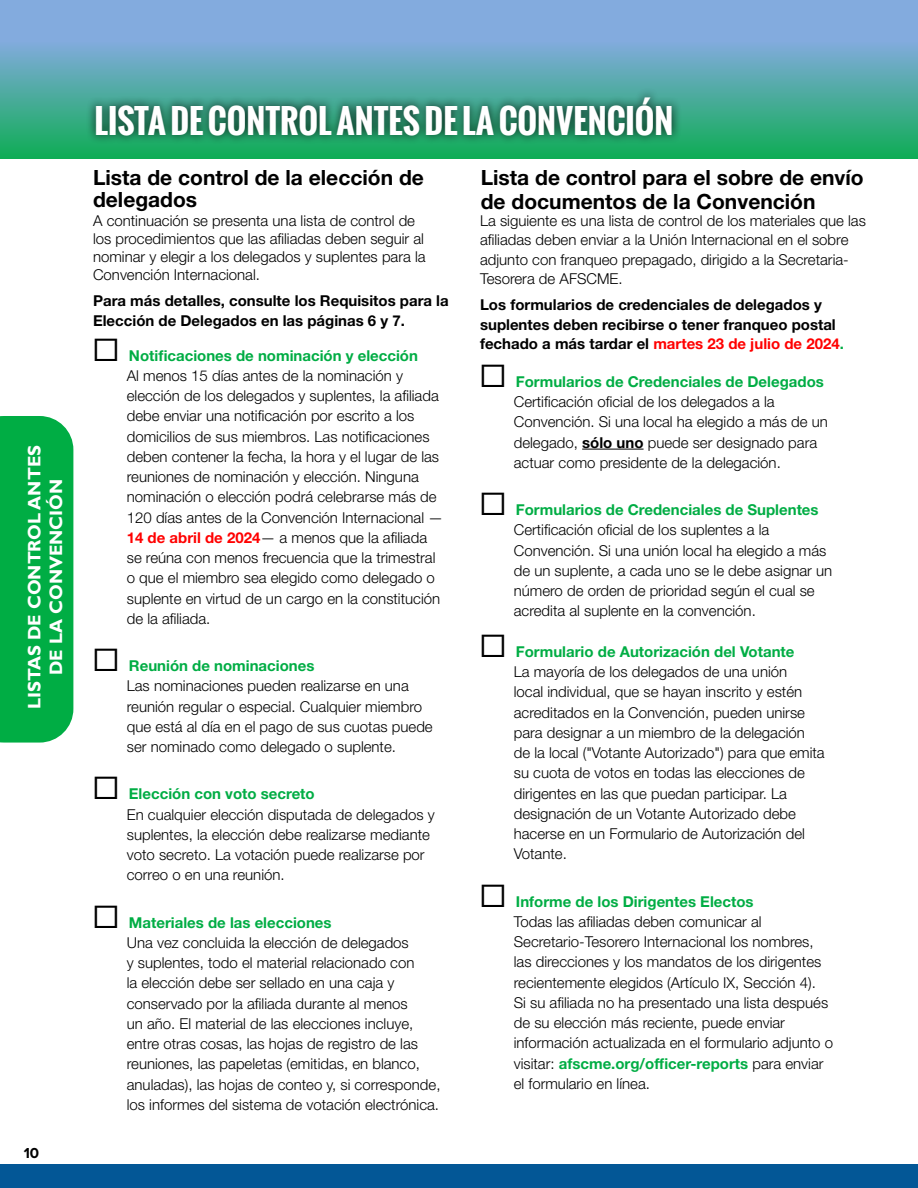
<style>
.page{position:relative;width:918px;height:1188px;background:#fff}
.page>*{position:absolute;margin:0;border:0;box-sizing:border-box;transform-origin:0 0}
.body_copy_helvetica_light{font:39px "Proxima Nova";color:#000}
.t1{font:700 33px "Oswald";color:#fff}
.t2{font:700 21px/22.5px "Helvetica Neue LT Std";color:#000}
.t3{font:700 18px/21.6px "Gill Sans";color:#fff;text-align:center}
.body_copy_helvetica_light-2{font:300 15px/20.2px "Helvetica Neue LT Std";color:#000}
.body_copy_helvetica_light-3{font:700 15px "Helvetica Neue LT Std";color:#00ad44}
.body_copy_helvetica_light-4{font:700 15px/19.5px "Helvetica Neue LT Std";color:#000}
.t4{font:700 15px "Proxima Nova";color:#000}
.s1{color:#f00}
.s2{color:#00ad44}
.s3{font-weight:700;color:#f00}
.s4{font-weight:700}
.s5{font-weight:700;color:#00ad44}
</style>
<div class="page">
<div style="left:0;top:1164px;width:918px;height:24px;background:#035796"></div>
<div style="left:0;top:416px;width:73px;height:327px;background:#00ad44"></div>
<div style="left:0;top:0;width:918px;height:159px;background:#83abde"></div>
<div style="left:0;top:41px;width:918px;height:118px;background:linear-gradient(to bottom,#82abdd,#0fac56)"></div>
<hr style="left:582px;top:449px;width:62px;height:1px;background:#000">
<div style="left:86px;top:88px;width:596px;height:56px;background:#000;opacity:.75"></div>
<p class="t3" style="left:24px;top:709px;width:265px;rotate:-90deg">LISTAS DE CONTROL ANTES<br>DE LA CONVENCIÓN</p>
<p class="t4" style="left:24px;top:1146px;width:17px">10</p>
<p class="t1" style="left:94px;top:96px;width:581px">LISTA DE CONTROL ANTES DE LA CONVENCIÓN</p>
<p class="t2" style="left:93px;top:166px;width:332px">Lista de control de la elección de delegados</p>
<p class="t2" style="left:481px;top:165px;width:385px;line-height:24px">Lista de control para el sobre de envío de documentos de la Convención</p>
<p class="body_copy_helvetica_light-2" style="left:480px;top:210px;width:387px;line-height:19.5px">La siguiente es una lista de control de los materiales que las afiliadas deben enviar a la Unión Internacional en el sobre adjunto con franqueo prepagado, dirigido a la Secretaria-Tesorera de AFSCME.</p>
<p class="body_copy_helvetica_light-4" style="left:480px;top:295px;width:365px">Los formularios de credenciales de delegados y suplentes deben recibirse o tener franqueo postal fechado a más tardar el <span class="s1">martes 23 de julio de 2024</span><span class="s2">.</span></p>
<p class="body_copy_helvetica_light-2" style="left:93px;top:212px;width:334px;line-height:18px">A continuación se presenta una lista de control de los procedimientos que las afiliadas deben seguir al nominar y elegir a los delegados y suplentes para la Convención Internacional.</p>
<p class="body_copy_helvetica_light-4" style="left:93px;top:291px;width:357px">Para más detalles, consulte los Requisitos para la<br>Elección de Delegados en las páginas 6 y 7.</p>
<p class="body_copy_helvetica_light" style="left:93px;top:330px;width:27px">☐</p>
<p class="body_copy_helvetica_light-3" style="left:129px;top:346px;width:291px">Notificaciones de nominación y elección</p>
<p class="body_copy_helvetica_light-2" style="left:127px;top:365px;width:318px">Al menos 15 días antes de la nominación y elección de los delegados y suplentes, la afiliada debe enviar una notificación por escrito a los domicilios de sus miembros. Las notificaciones deben contener la fecha, la hora y el lugar de las reuniones de nominación y elección. Ninguna nominación o elección podrá celebrarse más de 120 días antes de la Convención Internacional — <span class="s3">14 de abril de 2024</span>— a menos que la afiliada se reúna con menos frecuencia que la trimestral o que el miembro sea elegido como delegado o suplente en virtud de un cargo en la constitución de la afiliada.</p>
<p class="body_copy_helvetica_light" style="left:93px;top:640px;width:27px">☐</p>
<p class="body_copy_helvetica_light-3" style="left:129px;top:656px;width:187px">Reunión de nominaciones</p>
<p class="body_copy_helvetica_light-2" style="left:127px;top:675px;width:307px">Las nominaciones pueden realizarse en una reunión regular o especial. Cualquier miembro que está al día en el pago de sus cuotas puede ser nominado como delegado o suplente.</p>
<p class="body_copy_helvetica_light" style="left:93px;top:768px;width:27px">☐</p>
<p class="body_copy_helvetica_light-3" style="left:129px;top:785px;width:187px">Elección con voto secreto</p>
<p class="body_copy_helvetica_light-2" style="left:127px;top:804px;width:309px">En cualquier elección disputada de delegados y suplentes, la elección debe realizarse mediante voto secreto. La votación puede realizarse por correo o en una reunión.</p>
<p class="body_copy_helvetica_light" style="left:93px;top:897px;width:27px">☐</p>
<p class="body_copy_helvetica_light-3" style="left:129px;top:913px;width:204px">Materiales de las elecciones</p>
<p class="body_copy_helvetica_light-2" style="left:127px;top:932px;width:315px">Una vez concluida la elección de delegados<br>y suplentes, todo el material relacionado con<br>la elección debe ser sellado en una caja y conservado por la afiliada durante al menos<br>un año. El material de las elecciones incluye, entre otras cosas, las hojas de registro de las reuniones, las papeletas (emitidas, en blanco, anuladas), las hojas de conteo y, si corresponde, los informes del sistema de votación electrónica.</p>
<p class="body_copy_helvetica_light" style="left:480px;top:356px;width:27px">☐</p>
<p class="body_copy_helvetica_light-3" style="left:516px;top:372px;width:309px">Formularios de Credenciales de Delegados</p>
<p class="body_copy_helvetica_light-2" style="left:514px;top:391px;width:316px">Certificación oficial de los delegados a la Convención. Si una local ha elegido a más de un delegado, <span class="s4">sólo uno</span> puede ser designado para actuar como presidente de la delegación.</p>
<p class="body_copy_helvetica_light" style="left:480px;top:484px;width:27px">☐</p>
<p class="body_copy_helvetica_light-3" style="left:516px;top:500px;width:304px">Formularios de Credenciales de Suplentes</p>
<p class="body_copy_helvetica_light-2" style="left:514px;top:520px;width:320px">Certificación oficial de los suplentes a la Convención. Si una unión local ha elegido a más de un suplente, a cada uno se le debe asignar un número de orden de prioridad según el cual se acredita al suplente en la convención.</p>
<p class="body_copy_helvetica_light" style="left:480px;top:626px;width:27px">☐</p>
<p class="body_copy_helvetica_light-3" style="left:516px;top:642px;width:280px">Formulario de Autorización del Votante</p>
<p class="body_copy_helvetica_light-2" style="left:514px;top:661px;width:312px">La mayoría de los delegados de una unión<br>local individual, que se hayan inscrito y estén acreditados en la Convención, pueden unirse para designar a un miembro de la delegación de la local ("Votante Autorizado") para que emita su cuota de votos en todas las elecciones de dirigentes en las que puedan participar. La designación de un Votante Autorizado debe hacerse en un Formulario de Autorización del Votante.</p>
<p class="body_copy_helvetica_light" style="left:480px;top:876px;width:27px">☐</p>
<p class="body_copy_helvetica_light-3" style="left:516px;top:892px;width:239px">Informe de los Dirigentes Electos</p>
<p class="body_copy_helvetica_light-2" style="left:514px;top:911px;width:321px">Todas las afiliadas deben comunicar al Secretario-Tesorero Internacional los nombres, las direcciones y los mandatos de los dirigentes recientemente elegidos (Artículo IX, Sección 4).<br>Si su afiliada no ha presentado una lista después de su elección más reciente, puede enviar información actualizada en el formulario adjunto o visitar: <span class="s5">afscme.org/officer-reports</span> para enviar el formulario en línea.</p>
</div>
